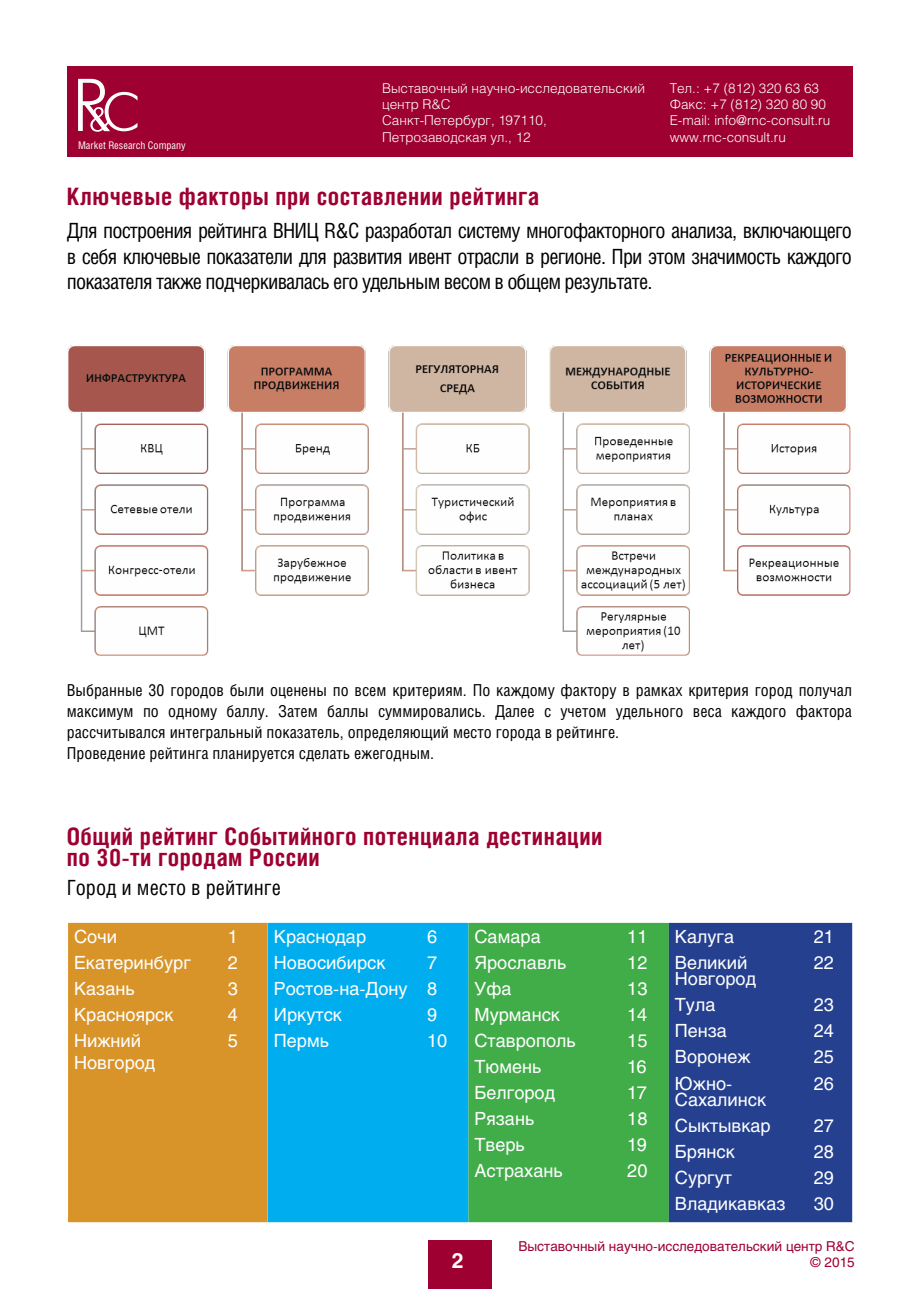
<style>
.page{position:relative;width:919px;height:1289px;background:#fff}
.page>*{position:absolute;margin:0;border:0;box-sizing:border-box;transform-origin:0 0}
.t1{font:700 24px/21px "Helios Cond";letter-spacing:.02em;color:#9e0032}
.t2{font:21px/25.2px "Helios Cond";letter-spacing:-.04em;color:#000;text-align:justify}
.t3{font:21px "Helios Cond";color:#000}
.t4{font:700 21px "Helios";color:#fff}
.t5{font:18px/26px "Helios";color:#fff}
.t6{font:16.5px/21px "Helios Cond";color:#000}
.t7{font:300 13.5px/16.2px "Helios";color:#fff}
.t8{font:13.5px/16.2px "Helios";color:#9e0032;text-align:right}
.t9{font:10.5px "Helios Cond";color:#fff}
</style>
<div class="page">
<div style="left:428px;top:1240px;width:63px;height:48px;background:#9e0032"></div>
<img style="left:67px;top:345px;width:784px;height:311px">
<div style="left:67px;top:67px;width:785px;height:90px;background:#9e0032"></div>
<svg style="left:78px;top:79px;width:59px;height:53px"></svg>
<div style="left:68px;top:922px;width:200px;height:300px;background:#d99429"></div>
<div style="left:268px;top:922px;width:200px;height:300px;background:#00aeef"></div>
<div style="left:468px;top:922px;width:200px;height:300px;background:#41ad49"></div>
<div style="left:668px;top:922px;width:184px;height:300px;background:#25408f"></div>
<p class="t9" style="left:78px;top:139px;width:109px">Market Research Company</p>
<p class="t7" style="left:382px;top:80px;width:264px">Выставочный научно-исследовательский центр R&amp;C<br>Санкт-Петербург, 197110,<br>Петрозаводская ул., 12</p>
<p class="t7" style="left:669px;top:80px;width:162px">Тел.: +7 (812) 320 63 63<br>Факс: +7 (812) 320 80 90<br>E-mail: info@rnc-consult.ru www.rnc-consult.ru</p>
<h1 class="t1" style="left:67px;top:185px;width:474px">Ключевые факторы при составлении рейтинга</h1>
<p class="t2" style="left:67px;top:218px;width:786px">Для построения рейтинга ВНИЦ R&amp;C разработал систему многофакторного анализа, включающего в себя ключевые показатели для развития ивент отрасли в регионе. При этом значимость каждого показателя также подчеркивалась его удельным весом в общем результате.</p>
<p class="t6" style="left:67px;top:679px;width:786px">Выбранные 30 городов были оценены по всем критериям. По каждому фактору в рамках критерия город получал максимум по одному баллу. Затем баллы суммировались. Далее с учетом удельного веса каждого фактора рассчитывался интегральный показатель, определяющий место города в рейтинге.<br>Проведение рейтинга планируется сделать ежегодным.</p>
<h1 class="t1" style="left:67px;top:824px;width:537px">Общий рейтинг Событийного потенциала дестинации по 30-ти городам России</h1>
<p class="t3" style="left:67px;top:874px;width:215px">Город и место в рейтинге</p>
<p class="t5" style="left:74px;top:923px;width:45px">Сочи</p>
<p class="t5" style="left:228px;top:923px;width:12px">1</p>
<p class="t5" style="left:74px;top:949px;width:118px">Екатеринбург</p>
<p class="t5" style="left:228px;top:949px;width:12px">2</p>
<p class="t5" style="left:74px;top:975px;width:62px">Казань</p>
<p class="t5" style="left:228px;top:975px;width:12px">3</p>
<p class="t5" style="left:74px;top:1001px;width:101px">Красноярск</p>
<p class="t5" style="left:228px;top:1001px;width:12px">4</p>
<p class="t5" style="left:74px;top:1029px;width:83px;line-height:21.6px">Нижний<br>Новгород</p>
<p class="t5" style="left:228px;top:1027px;width:12px">5</p>
<p class="t5" style="left:474px;top:923px;width:68px">Самара</p>
<p class="t5" style="left:627px;top:923px;width:22px">11</p>
<p class="t5" style="left:474px;top:949px;width:93px">Ярославль</p>
<p class="t5" style="left:627px;top:949px;width:22px">12</p>
<p class="t5" style="left:474px;top:975px;width:39px">Уфа</p>
<p class="t5" style="left:627px;top:975px;width:22px">13</p>
<p class="t5" style="left:474px;top:1001px;width:87px">Мурманск</p>
<p class="t5" style="left:627px;top:1001px;width:21px">14</p>
<p class="t5" style="left:474px;top:1027px;width:103px">Ставрополь</p>
<p class="t5" style="left:627px;top:1027px;width:22px">15</p>
<p class="t5" style="left:474px;top:1053px;width:68px">Тюмень</p>
<p class="t5" style="left:627px;top:1053px;width:21px">16</p>
<p class="t5" style="left:474px;top:1079px;width:82px">Белгород</p>
<p class="t5" style="left:627px;top:1079px;width:21px">17</p>
<p class="t5" style="left:474px;top:1105px;width:61px">Рязань</p>
<p class="t5" style="left:627px;top:1105px;width:22px">18</p>
<p class="t5" style="left:474px;top:1131px;width:52px">Тверь</p>
<p class="t5" style="left:627px;top:1131px;width:21px">19</p>
<p class="t5" style="left:474px;top:1157px;width:90px">Астрахань</p>
<p class="t5" style="left:627px;top:1157px;width:22px">20</p>
<p class="t5" style="left:274px;top:923px;width:94px">Краснодар</p>
<p class="t5" style="left:427px;top:923px;width:12px">6</p>
<p class="t5" style="left:274px;top:949px;width:113px">Новосибирск</p>
<p class="t5" style="left:274px;top:949px;width:165px;text-align:justify;text-indent:153px">7<br>Ростов-на-Дону 8<br>Иркутск</p>
<p class="t5" style="left:427px;top:1001px;width:12px">9</p>
<p class="t5" style="left:274px;top:1027px;width:57px">Пермь</p>
<p class="t5" style="left:427px;top:1027px;width:22px">10</p>
<p class="t5" style="left:674px;top:923px;width:61px">Калуга</p>
<p class="t5" style="left:813px;top:923px;width:22px">21</p>
<p class="t5" style="left:674px;top:954px;width:83px;line-height:16.5px">Великий<br>Новгород</p>
<p class="t5" style="left:813px;top:949px;width:22px">22</p>
<p class="t5" style="left:674px;top:991px;width:42px">Тула</p>
<p class="t5" style="left:813px;top:991px;width:22px">23</p>
<p class="t5" style="left:674px;top:1017px;width:54px">Пенза</p>
<p class="t5" style="left:813px;top:1017px;width:22px">24</p>
<p class="t5" style="left:674px;top:1043px;width:77px">Воронеж</p>
<p class="t5" style="left:813px;top:1043px;width:22px">25</p>
<p class="t5" style="left:674px;top:1074px;width:93px;line-height:16.5px">Южно-<br>Сахалинск</p>
<p class="t5" style="left:813px;top:1069px;width:22px">26</p>
<p class="t5" style="left:674px;top:1112px;width:97px">Сыктывкар</p>
<p class="t5" style="left:813px;top:1112px;width:22px">27</p>
<p class="t5" style="left:674px;top:1138px;width:61px">Брянск</p>
<p class="t5" style="left:813px;top:1138px;width:22px">28</p>
<p class="t5" style="left:674px;top:1164px;width:59px">Сургут</p>
<p class="t5" style="left:813px;top:1164px;width:22px">29</p>
<p class="t5" style="left:674px;top:1190px;width:112px">Владикавказ</p>
<p class="t5" style="left:813px;top:1190px;width:22px">30</p>
<p class="t4" style="left:452px;top:1248px;width:13px">2</p>
<p class="t8" style="left:518px;top:1237px;width:338px">Выставочный научно-исследовательский центр R&amp;C © 2015</p>
</div>
